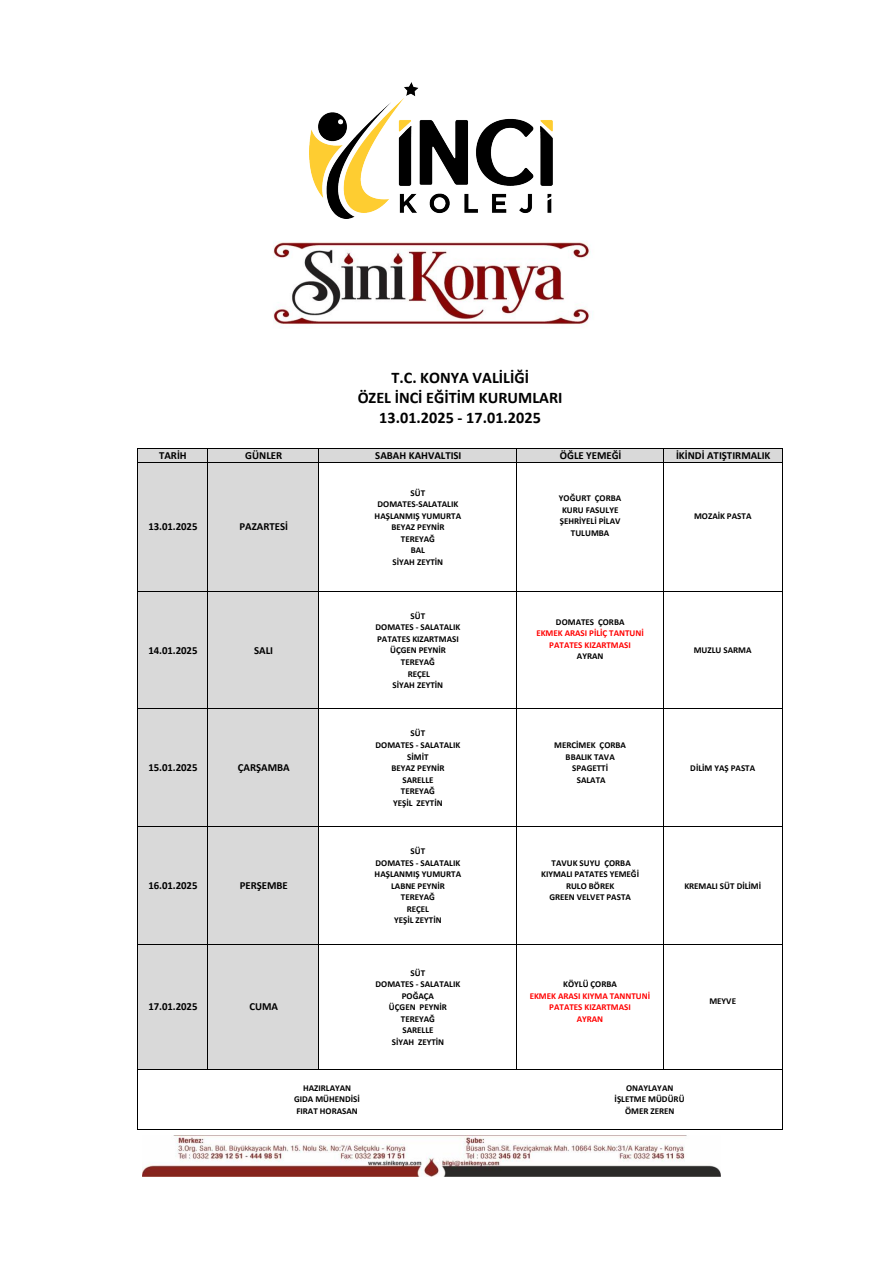
<style>
.page{position:relative;width:893px;height:1263px;background:#fff}
.page>*{position:absolute;margin:0;border:0;box-sizing:border-box;transform-origin:0 0}
.t1{font:700 16.2px "Calibri";color:#000}
.t2{font:700 10.8px "Calibri";letter-spacing:-.005em;color:#000}
.t3{font:700 9px/11.6px "Calibri";color:#000;text-align:center}
.t4{font:700 9px/11.6px "Calibri";letter-spacing:-.005em;color:#f00;text-align:center}
</style>
<div class="page">
<div style="left:138px;top:448px;width:644px;height:14px;background:#d9d9d9"></div>
<div style="left:138px;top:462px;width:181px;height:607px;background:#d9d9d9"></div>
<hr style="left:137px;top:448px;width:1px;height:681px;background:#000">
<hr style="left:207px;top:449px;width:1px;height:620px;background:#000">
<hr style="left:318px;top:449px;width:1px;height:620px;background:#000">
<hr style="left:516px;top:449px;width:1px;height:620px;background:#000">
<hr style="left:663px;top:449px;width:1px;height:620px;background:#000">
<hr style="left:782px;top:449px;width:1px;height:680px;background:#000">
<hr style="left:138px;top:448px;width:645px;height:1px;background:#000">
<hr style="left:138px;top:462px;width:645px;height:1px;background:#000">
<hr style="left:138px;top:590px;width:645px;height:1px;background:#000">
<hr style="left:138px;top:708px;width:645px;height:1px;background:#000">
<hr style="left:138px;top:825px;width:645px;height:1px;background:#000">
<hr style="left:138px;top:943px;width:645px;height:1px;background:#000">
<hr style="left:138px;top:1068px;width:645px;height:1px;background:#000">
<hr style="left:138px;top:1128px;width:645px;height:1px;background:#000">
<img style="left:273px;top:241px;width:318px;height:86px">
<img style="left:142px;top:1135px;width:578px;height:40px">
<img style="left:310px;top:82px;width:242px;height:136px">
<h1 class="t1" style="left:391px;top:366px;width:139px">T.C. KONYA VALİLİĞİ</h1>
<h1 class="t1" style="left:358px;top:386px;width:206px">ÖZEL İNCİ EĞİTİM KURUMLARI</h1>
<h1 class="t1" style="left:379px;top:406px;width:163px">13.01.2025 - 17.01.2025</h1>
<p class="t2" style="left:159px;top:447px;width:29px">TARİH</p>
<p class="t2" style="left:245px;top:447px;width:38px">GÜNLER</p>
<p class="t2" style="left:375px;top:447px;width:88px">SABAH KAHVALTISI</p>
<p class="t2" style="left:560px;top:447px;width:63px">ÖĞLE YEMEĞİ</p>
<p class="t2" style="left:676px;top:447px;width:96px">İKİNDİ ATIŞTIRMALIK</p>
<p class="t2" style="left:148px;top:519px;width:51px">13.01.2025</p>
<p class="t2" style="left:239px;top:519px;width:50px">PAZARTESİ</p>
<p class="t2" style="left:148px;top:642px;width:51px">14.01.2025</p>
<p class="t2" style="left:254px;top:642px;width:20px">SALI</p>
<p class="t2" style="left:148px;top:760px;width:51px">15.01.2025</p>
<p class="t2" style="left:238px;top:760px;width:53px">ÇARŞAMBA</p>
<p class="t2" style="left:148px;top:877px;width:51px">16.01.2025</p>
<p class="t2" style="left:240px;top:877px;width:50px">PERŞEMBE</p>
<p class="t2" style="left:148px;top:998px;width:51px">17.01.2025</p>
<p class="t2" style="left:249px;top:998px;width:30px">CUMA</p>
<p class="t3" style="left:375px;top:486px;width:88px">SÜT<br>DOMATES-SALATALIK<br>HAŞLANMIŞ YUMURTA<br>BEYAZ PEYNİR<br>TEREYAĞ<br>BAL<br>SİYAH ZEYTİN</p>
<p class="t3" style="left:559px;top:492px;width:64px">YOĞURT ÇORBA<br>KURU FASULYE<br>ŞEHRİYELİ PİLAV<br>TULUMBA</p>
<p class="t3" style="left:375px;top:610px;width:86px">SÜT<br>DOMATES - SALATALIK<br>PATATES KIZARTMASI<br>ÜÇGEN PEYNİR<br>TEREYAĞ<br>REÇEL<br>SİYAH ZEYTİN</p>
<p class="t3" style="left:556px;top:615px;width:70px">DOMATES ÇORBA</p>
<p class="t4" style="left:536px;top:627px;width:109px">EKMEK ARASI PİLİÇ TANTUNİ<br>PATATES KIZARTMASI</p>
<p class="t3" style="left:577px;top:650px;width:28px">AYRAN</p>
<p class="t3" style="left:375px;top:727px;width:86px">SÜT<br>DOMATES - SALATALIK<br>SİMİT<br>BEYAZ PEYNİR<br>SARELLE<br>TEREYAĞ<br>YEŞİL ZEYTİN</p>
<p class="t3" style="left:554px;top:739px;width:73px">MERCİMEK ÇORBA<br>BBALIK TAVA<br>SPAGETTİ<br>SALATA</p>
<p class="t3" style="left:375px;top:845px;width:88px">SÜT<br>DOMATES - SALATALIK<br>HAŞLANMIŞ YUMURTA<br>LABNE PEYNİR<br>TEREYAĞ<br>REÇEL<br>YEŞİL ZEYTİN</p>
<p class="t3" style="left:541px;top:856px;width:99px">TAVUK SUYU ÇORBA<br>KIYMALI PATATES YEMEĞİ<br>RULO BÖREK<br>GREEN VELVET PASTA</p>
<p class="t3" style="left:694px;top:510px;width:59px">MOZAİK PASTA</p>
<p class="t3" style="left:694px;top:644px;width:59px">MUZLU SARMA</p>
<p class="t3" style="left:690px;top:762px;width:66px">DİLİM YAŞ PASTA</p>
<p class="t3" style="left:684px;top:879px;width:78px">KREMALI SÜT DİLİMİ</p>
<p class="t3" style="left:375px;top:966px;width:86px">SÜT<br>DOMATES - SALATALIK<br>POĞAÇA<br>ÜÇGEN PEYNİR<br>TEREYAĞ<br>SARELLE<br>SİYAH ZEYTİN</p>
<p class="t3" style="left:563px;top:978px;width:55px">KÖYLÜ ÇORBA</p>
<p class="t4" style="left:530px;top:989px;width:122px">EKMEK ARASI KIYMA TANNTUNİ<br>PATATES KIZARTMASI<br>AYRAN</p>
<p class="t3" style="left:709px;top:995px;width:28px">MEYVE</p>
<p class="t3" style="left:294px;top:1081px;width:67px">HAZIRLAYAN<br>GIDA MÜHENDİSİ<br>FIRAT HORASAN</p>
<p class="t3" style="left:615px;top:1081px;width:71px">ONAYLAYAN<br>İŞLETME MÜDÜRÜ<br>ÖMER ZEREN</p>
</div>
